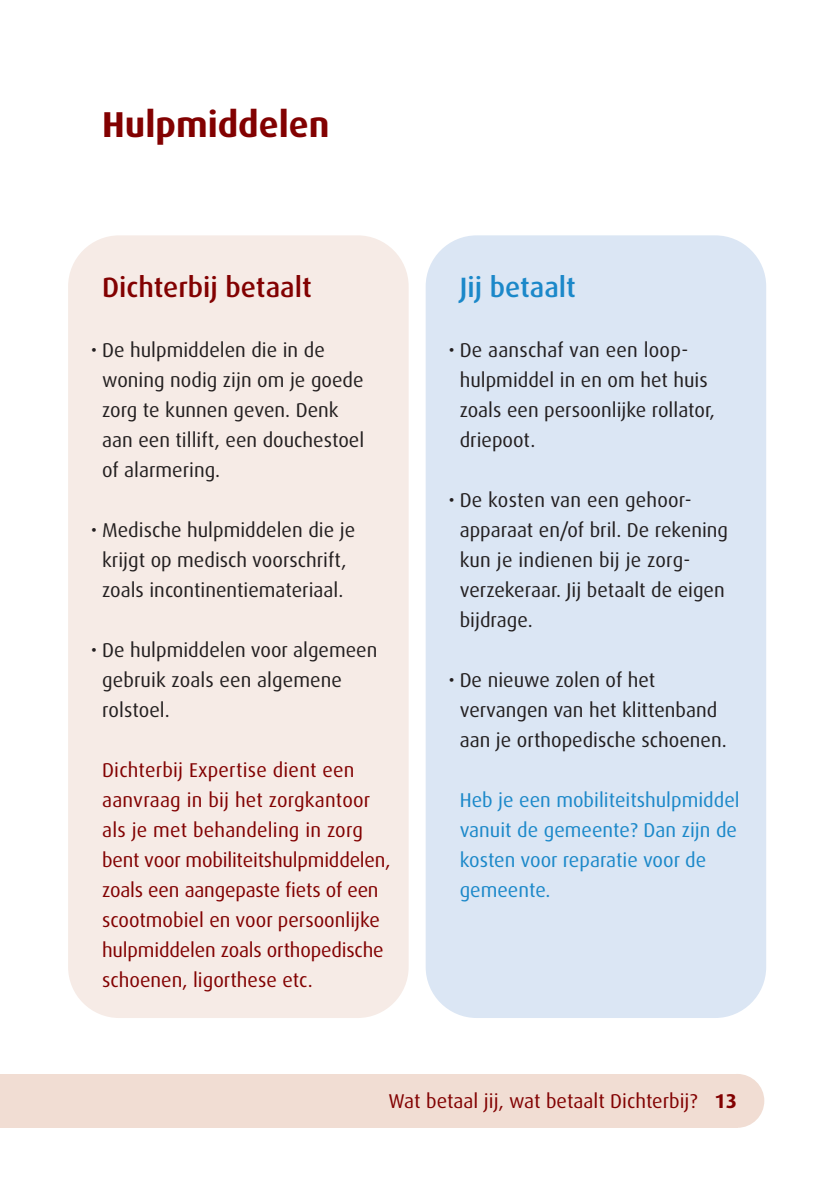
<style>
.page{position:relative;width:840px;height:1191px;background:#fff}
.page>*{position:absolute;margin:0;border:0;box-sizing:border-box;transform-origin:0 0}
.tussenkopje{font:700 36px "Dax Pro";color:#820101}
.tussenkopje-2{font:500 28px "Dax Pro";color:#820101}
.tussenkopje-3{font:500 28px "Dax Pro";color:#1b88c9}
.broodtekst{font:20px/30px "Dax Pro";color:#231f20}
.broodtekst-2{font:20px/30px "Dax Pro";color:#820101}
.broodtekst-3{font:20px/30px "Dax Pro";color:#1b88c9}
.s1{font-weight:700}
</style>
<div class="page">
<div style="left:0;top:1074px;width:736px;height:53px;background:#f1ddd3"></div>
<div style="left:710px;top:1074px;width:53px;height:53px;background:#f1ddd3;border-radius:50%"></div>
<div style="left:68px;top:235px;width:340px;height:783px;background:#f6ebe6;border-radius:51px"></div>
<div style="left:425px;top:235px;width:340px;height:783px;background:#dbe6f4;border-radius:51px"></div>
<p class="tussenkopje" style="left:102px;top:100px;width:229px">Hulpmiddelen</p>
<p class="tussenkopje-2" style="left:102px;top:269px;width:211px">Dichterbij betaalt</p>
<p class="broodtekst" style="left:102px;top:335px;width:263px;text-indent:-11px">• De hulpmiddelen die in de woning nodig zijn om je goede zorg te kunnen geven. Denk aan een tillift, een douchestoel of alarmering.</p>
<p class="broodtekst" style="left:91px;top:515px;width:266px;text-align:center">• Medische hulpmiddelen die je krijgt op medisch voorschrift, zoals incontinentiemateriaal.</p>
<p class="broodtekst" style="left:102px;top:635px;width:276px;text-indent:-11px">• De hulpmiddelen voor algemeen gebruik zoals een algemene rolstoel.</p>
<p class="broodtekst-2" style="left:102px;top:755px;width:290px">Dichterbij Expertise dient een aanvraag in bij het zorgkantoor als je met behandeling in zorg bent voor mobiliteitshulpmiddelen, zoals een aangepaste fiets of een scootmobiel en voor persoonlijke hulpmiddelen zoals orthopedische schoenen, ligorthese etc.</p>
<p class="tussenkopje-3" style="left:459px;top:269px;width:118px">Jij betaalt</p>
<p class="broodtekst" style="left:459px;top:335px;width:257px;text-indent:-11px">• De aanschaf van een loop&shy;hulpmiddel in en om het huis zoals een persoonlijke rollator, driepoot.</p>
<p class="broodtekst" style="left:459px;top:485px;width:270px;text-indent:-11px">• De kosten van een gehoor&shy;apparaat en/of bril. De rekening kun je indienen bij je zorg&shy;verzekeraar. Jij betaalt de eigen bijdrage.</p>
<p class="broodtekst" style="left:459px;top:665px;width:268px;text-indent:-11px">• De nieuwe zolen of het vervangen van het klittenband aan je orthopedische schoenen.</p>
<p class="broodtekst-3" style="left:459px;top:785px;width:281px">Heb je een mobiliteitshulpmiddel vanuit de gemeente? Dan zijn de kosten voor reparatie voor de gemeente.</p>
<p class="broodtekst-2" style="left:388px;top:1085px;width:350px">Wat betaal jij, wat betaalt Dichterbij? <span class="s1">13</span></p>
</div>
